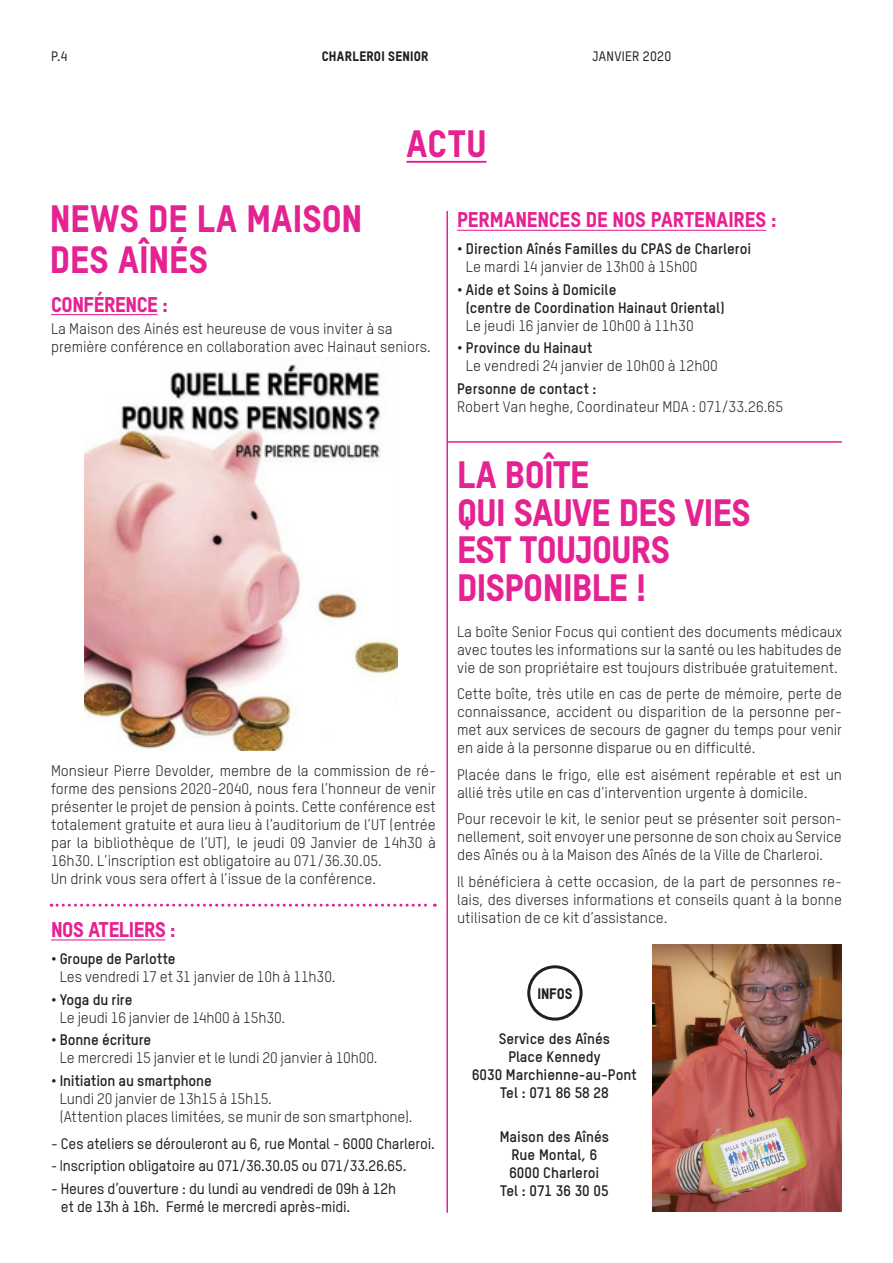
<style>
.page{position:relative;width:893px;height:1263px;background:#fff}
.page>*{position:absolute;margin:0;border:0;box-sizing:border-box;transform-origin:0 0}
.t1{font:800 37.5px/37.5px "TSTAR";letter-spacing:-.015em;color:#e52292}
.t2{font:800 37.5px/40.5px "TSTAR";letter-spacing:.005em;color:#e52292}
.t3{font:800 21px "TSTAR";letter-spacing:-.01em;color:#e52292}
.t4{font:15px/18px "TSTAR";color:#231f20}
.t5{font:700 15px/18px "TSTAR";color:#231f20;text-align:center}
.t6{font:500 15px/18px "TSTAR";letter-spacing:-.01em;color:#231f20}
.t7{font:500 15px "TSTAR";letter-spacing:-.01em;color:#231f20;scale:.9 1}
.t8{font:800 15px "TSTAR";letter-spacing:-.005em;color:#231f20}
.t9{font:800 13.5px "TSTAR";letter-spacing:.02em;color:#231f20}
.t10{font:500 13.5px "TSTAR";letter-spacing:.02em;color:#231f20}
</style>
<div class="page">
<hr style="left:51px;top:939px;width:114px;height:1px;background:#e52292">
<hr style="left:406px;top:161px;width:80px;height:2px;background:#e52292">
<hr style="left:457px;top:230px;width:309px;height:1px;background:#e52292">
<hr style="left:51px;top:314px;width:107px;height:1px;background:#e52292">
<img style="left:84px;top:357px;width:313px;height:393px">
<svg style="left:51px;top:904px;width:384px;height:3px"></svg>
<hr style="left:448px;top:441px;width:394px;height:2px;background:#e52292">
<hr style="left:446px;top:211px;width:2px;height:1002px;background:#e52292">
<img style="left:653px;top:944px;width:189px;height:268px">
<div style="left:527px;top:965px;width:56px;height:55px;border:3px solid #231f20;border-radius:50%"></div>
<p class="t10" style="left:51px;top:49px;width:18px">P.4</p>
<p class="t9" style="left:322px;top:48px;width:108px">CHARLEROI SENIOR</p>
<p class="t10" style="left:592px;top:49px;width:80px">JANVIER 2020</p>
<h1 class="t1" style="left:406px;top:124px;width:82px">ACTU</h1>
<h1 class="t2" style="left:50px;top:198px;width:314px">NEWS DE LA MAISON<br>DES AÎNÉS</h1>
<h2 class="t3" style="left:457px;top:207px;width:321px">PERMANENCES DE NOS PARTENAIRES :</h2>
<p class="t5" style="left:457px;top:240px;width:296px">• Direction Aînés Familles du CPAS de Charleroi</p>
<p class="t4" style="left:466px;top:258px;width:233px">Le mardi 14 janvier de 13h00 à 15h00</p>
<p class="t5" style="left:466px;top:280px;width:260px;text-align:left;text-indent:-9px">• Aide et Soins à Domicile<br>(centre de Coordination Hainaut Oriental)</p>
<p class="t4" style="left:466px;top:316px;width:229px">Le jeudi 16 janvier de 10h00 à 11h30</p>
<p class="t5" style="left:457px;top:339px;width:137px">• Province du Hainaut</p>
<p class="t4" style="left:466px;top:357px;width:254px">Le vendredi 24 janvier de 10h00 à 12h00</p>
<p class="t5" style="left:457px;top:379px;width:141px">Personne de contact :</p>
<p class="t4" style="left:457px;top:397px;width:327px">Robert Van heghe, Coordinateur MDA : 071/33.26.65</p>
<h2 class="t3" style="left:51px;top:291px;width:118px">CONFÉRENCE :</h2>
<p class="t4" style="left:51px;top:319px;width:381px">La Maison des Ainés est heureuse de vous inviter à sa première conférence en collaboration avec Hainaut seniors.</p>
<p class="t4" style="left:51px;top:761px;width:386px">Monsieur Pierre Devolder, membre de la commission de ré&shy;forme des pensions 2020-2040, nous fera l’honneur de venir présenter le projet de pension à points. Cette conférence est totalement gratuite et aura lieu à l’auditorium de l’UT (entrée par la bibliothèque de l’UT), le jeudi 09 Janvier de 14h30 à 16h30. L’inscription est obligatoire au 071/36.30.05.<br>Un drink vous sera offert à l’issue de la conférence.</p>
<h2 class="t3" style="left:51px;top:916px;width:126px">NOS ATELIERS :</h2>
<p class="t5" style="left:51px;top:949px;width:126px">• Groupe de Parlotte</p>
<p class="t4" style="left:60px;top:967px;width:277px">Les vendredi 17 et 31 janvier de 10h à 11h30.</p>
<p class="t5" style="left:51px;top:990px;width:83px">• Yoga du rire</p>
<p class="t4" style="left:60px;top:1008px;width:227px">Le jeudi 16 janvier de 14h00 à 15h30.</p>
<p class="t5" style="left:51px;top:1030px;width:102px">• Bonne écriture</p>
<p class="t4" style="left:60px;top:1048px;width:319px">Le mercredi 15 janvier et le lundi 20 janvier à 10h00.</p>
<p class="t5" style="left:51px;top:1071px;width:162px">• Initiation au smartphone</p>
<p class="t4" style="left:60px;top:1089px;width:354px">Lundi 20 janvier de 13h15 à 15h15.<br>(Attention places limitées, se munir de son smartphone).</p>
<p class="t6" style="left:51px;top:1134px;width:385px">- Ces ateliers se dérouleront au 6, rue Montal - 6000 Charleroi.</p>
<p class="t7" style="left:51px;top:1157px;width:396px">- Inscription obligatoire au 071/36.30.05 ou 071/33.26.65.</p>
<p class="t6" style="left:61px;top:1179px;width:337px;text-indent:-10px">- Heures d’ouverture : du lundi au vendredi de 09h à 12h et de 13h à 16h. Fermé le mercredi après-midi.</p>
<h1 class="t1" style="left:457px;top:455px;width:295px">LA BOÎTE<br>QUI SAUVE DES VIES<br>EST TOUJOURS<br>DISPONIBLE !</h1>
<p class="t4" style="left:457px;top:622px;width:386px;text-align:justify">La boîte Senior Focus qui contient des documents médicaux avec toutes les informations sur la santé ou les habitudes de vie de son propriétaire est toujours distribuée gratuitement.</p>
<p class="t4" style="left:457px;top:685px;width:386px;text-align:justify">Cette boîte, très utile en cas de perte de mémoire, perte de connaissance, accident ou disparition de la personne per&shy;met aux services de secours de gagner du temps pour venir en aide à la personne disparue ou en difficulté.</p>
<p class="t4" style="left:457px;top:765px;width:386px">Placée dans le frigo, elle est aisément repérable et est un allié très utile en cas d’intervention urgente à domicile.</p>
<p class="t4" style="left:457px;top:810px;width:386px;text-align:justify">Pour recevoir le kit, le senior peut se présenter soit person&shy;nellement, soit envoyer une personne de son choix au Service des Aînés ou à la Maison des Aînés de la Ville de Charleroi.</p>
<p class="t4" style="left:457px;top:872px;width:386px;text-align:justify">Il bénéficiera à cette occasion, de la part de personnes re&shy;lais, des diverses informations et conseils quant à la bonne utilisation de ce kit d’assistance.</p>
<p class="t8" style="left:537px;top:985px;width:36px">INFOS</p>
<p class="t5" style="left:472px;top:1029px;width:166px">Service des Aînés<br>Place Kennedy<br>6030 Marchienne-au-Pont<br>Tel : 071 86 58 28</p>
<p class="t5" style="left:500px;top:1128px;width:111px">Maison des Aînés<br>Rue Montal, 6<br>6000 Charleroi<br>Tel : 071 36 30 05</p>
</div>
